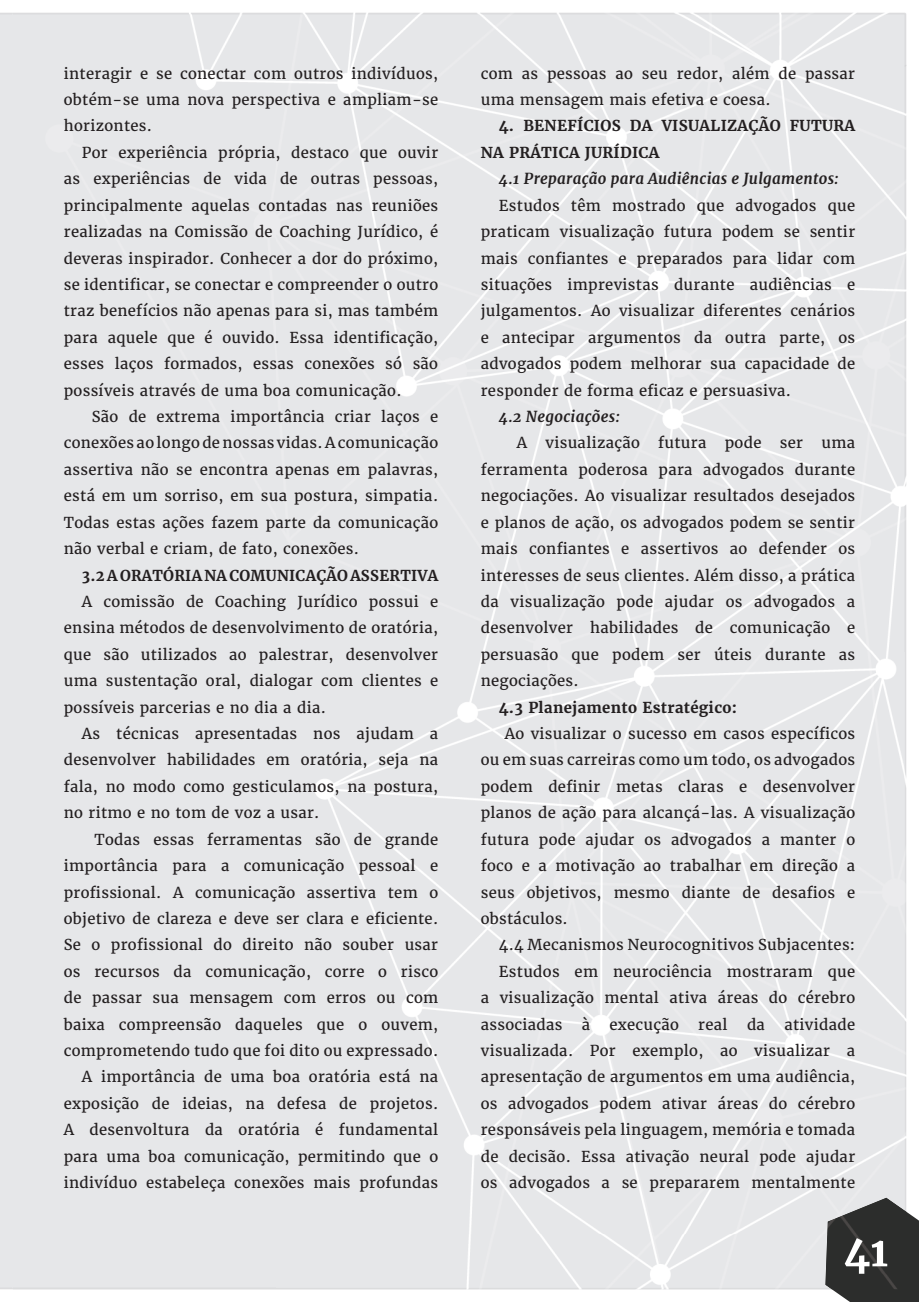
<style>
.page{position:relative;width:919px;height:1302px;background:#fff}
.page>*{position:absolute;margin:0;border:0;box-sizing:border-box;transform-origin:0 0}
.t1{font:15px/26.4px "Merriweather";letter-spacing:.02em;color:#231f20;text-align:justify}
.t2{font:700 15px/26.4px "Merriweather";letter-spacing:.02em;color:#231f20}
.t3{font:italic 700 15px "Merriweather";letter-spacing:.02em;color:#231f20}
</style>
<div class="page">
<svg style="left:0;top:14px;width:13px;height:1px"></svg>
<svg style="left:0;top:1287px;width:13px;height:1px"></svg>
<svg style="left:825px;top:1197px;width:93px;height:104px"></svg>
<div style="left:275px;top:67px;width:629px;height:1166px;background:#e6e7e9"></div>
<div style="left:274px;top:1233px;width:551px;height:54px;background:#e6e7e9"></div>
<img style="left:904px;top:65px;width:2px;height:1132px">
<hr style="left:13px;top:1287px;width:818px;height:2px;background:#e0e1e3">
<div style="left:13px;top:14px;width:892px;height:53px;background:#e6e7e9"></div>
<img style="left:825px;top:1197px;width:81px;height:91px">
<img style="left:844px;top:1238px;width:43px;height:35px">
<p class="t1" style="left:64px;top:60px;width:376px">interagir e se conectar com outros indivíduos, obtém-se uma nova perspectiva e ampliam-se horizontes.</p>
<p class="t1" style="left:64px;top:139px;width:376px;text-indent:18px">Por experiência própria, destaco que ouvir as experiências de vida de outras pessoas, principalmente aquelas contadas nas reuniões realizadas na Comissão de Coaching Jurídico, é deveras inspirador. Conhecer a dor do próximo, se identificar, se conectar e compreender o outro traz benefícios não apenas para si, mas também para aquele que é ouvido. Essa identificação, esses laços formados, essas conexões só são possíveis através de uma boa comunicação.</p>
<p class="t1" style="left:64px;top:403px;width:376px;text-indent:28px">São de extrema importância criar laços e conexões ao longo de nossas vidas. A comunicação assertiva não se encontra apenas em palavras, está em um sorriso, em sua postura, simpatia.<br>Todas estas ações fazem parte da comunicação não verbal e criam, de fato, conexões.</p>
<p class="t2" style="left:82px;top:561px;width:358px">3.2 A ORATÓRIA NA COMUNICAÇÃO ASSERTIVA</p>
<p class="t1" style="left:64px;top:588px;width:376px;text-indent:18px">A comissão de Coaching Jurídico possui e ensina métodos de desenvolvimento de oratória, que são utilizados ao palestrar, desenvolver uma sustentação oral, dialogar com clientes e possíveis parcerias e no dia a dia.</p>
<p class="t1" style="left:64px;top:720px;width:376px;text-indent:18px">As técnicas apresentadas nos ajudam a desenvolver habilidades em oratória, seja na fala, no modo como gesticulamos, na postura, no ritmo e no tom de voz a usar.</p>
<p class="t1" style="left:64px;top:826px;width:376px;text-align:right">Todas essas ferramentas são de grande importância para a comunicação pessoal e profissional. A comunicação assertiva tem o objetivo de clareza e deve ser clara e eficiente.<br>Se o profissional do direito não souber usar os recursos da comunicação, corre o risco de passar sua mensagem com erros ou com baixa compreensão daqueles que o ouvem, comprometendo tudo que foi dito ou expressado.<br>A importância de uma boa oratória está na exposição de ideias, na defesa de projetos.<br>A desenvoltura da oratória é fundamental para uma boa comunicação, permitindo que o indivíduo estabeleça conexões mais profundas</p>
<p class="t1" style="left:480px;top:60px;width:376px">com as pessoas ao seu redor, além de passar uma mensagem mais efetiva e coesa.</p>
<p class="t2" style="left:480px;top:113px;width:376px;text-indent:18px">4. BENEFÍCIOS DA VISUALIZAÇÃO FUTURA<br>NA PRÁTICA JURÍDICA</p>
<p class="t3" style="left:498px;top:169px;width:341px">4.1 Preparação para Audiências e Julgamentos:</p>
<p class="t1" style="left:480px;top:192px;width:376px;text-indent:18px">Estudos têm mostrado que advogados que praticam visualização futura podem se sentir mais confiantes e preparados para lidar com situações imprevistas durante audiências e julgamentos. Ao visualizar diferentes cenários e antecipar argumentos da outra parte, os advogados podem melhorar sua capacidade de responder de forma eficaz e persuasiva.</p>
<p class="t3" style="left:498px;top:407px;width:122px">4.2 Negociações:</p>
<p class="t1" style="left:480px;top:430px;width:376px;text-indent:36px">A visualização futura pode ser uma ferramenta poderosa para advogados durante negociações. Ao visualizar resultados desejados e planos de ação, os advogados podem se sentir mais confiantes e assertivos ao defender os interesses de seus clientes. Além disso, a prática da visualização pode ajudar os advogados a desenvolver habilidades de comunicação e persuasão que podem ser úteis durante as negociações.</p>
<p class="t2" style="left:498px;top:693px;width:240px">4.3 Planejamento Estratégico:</p>
<p class="t1" style="left:480px;top:720px;width:376px;text-indent:24px">Ao visualizar o sucesso em casos específicos ou em suas carreiras como um todo, os advogados podem definir metas claras e desenvolver planos de ação para alcançá-las. A visualização futura pode ajudar os advogados a manter o foco e a motivação ao trabalhar em direção a seus objetivos, mesmo diante de desafios e obstáculos.</p>
<p class="t1" style="left:498px;top:931px;width:358px">4.4 Mecanismos Neurocognitivos Subjacentes:</p>
<p class="t1" style="left:498px;top:958px;width:358px">Estudos em neurociência mostraram que</p>
<p class="t1" style="left:480px;top:984px;width:376px">a visualização mental ativa áreas do cérebro</p>
<p class="t1" style="left:480px;top:1010px;width:83px">associadas</p>
<p class="t1" style="left:581px;top:1010px;width:10px">à</p>
<p class="t1" style="left:609px;top:1010px;width:71px">execução</p>
<p class="t1" style="left:698px;top:1010px;width:31px">real</p>
<p class="t1" style="left:747px;top:1010px;width:19px">da</p>
<p class="t1" style="left:480px;top:1010px;width:376px;text-indent:303px">atividade visualizada. Por exemplo, ao visualizar a apresentação de argumentos em uma audiência, os advogados podem ativar áreas do cérebro responsáveis pela linguagem, memória e tomada de decisão. Essa ativação neural pode ajudar os advogados a se prepararem mentalmente</p>
</div>
